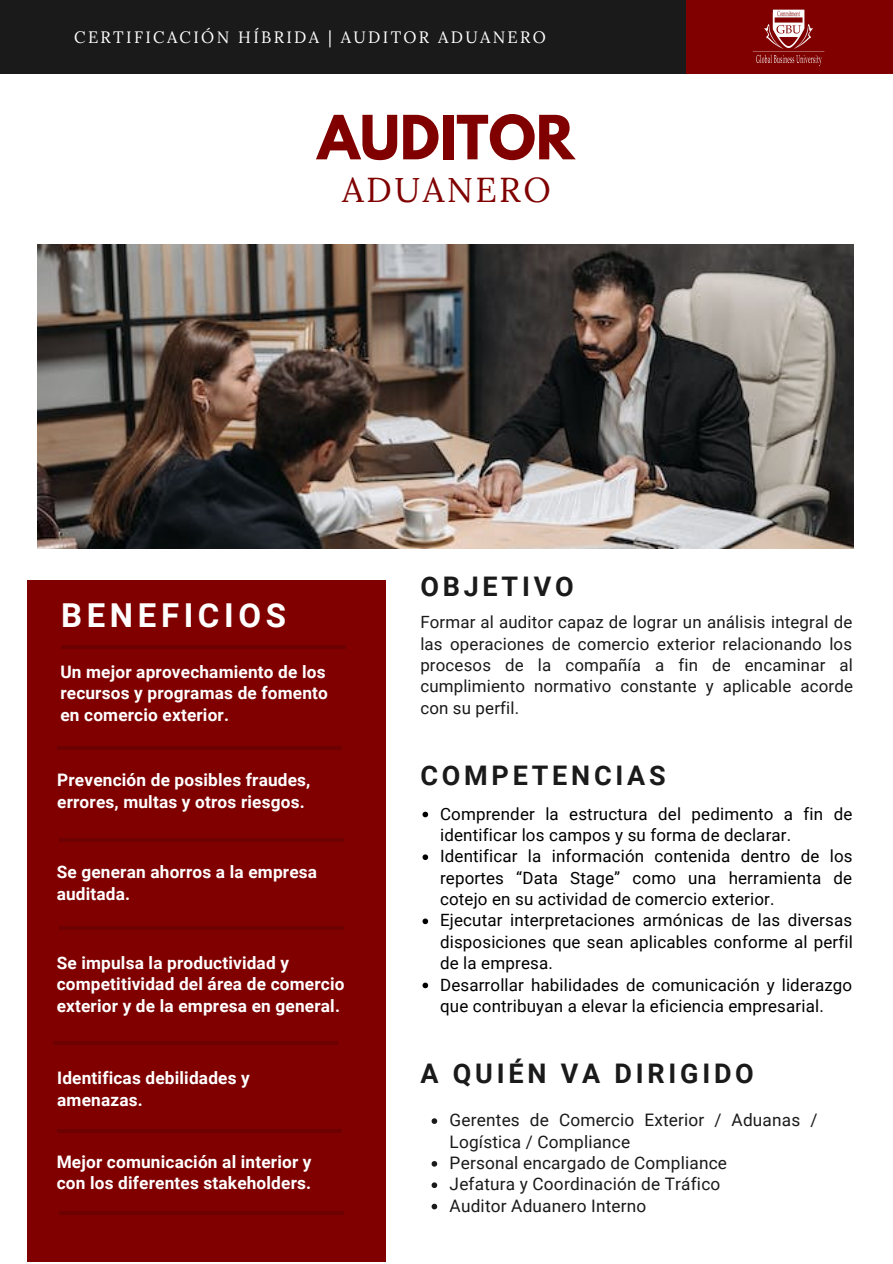
<style>
.page{position:relative;width:893px;height:1264px;background:#fff}
.page>*{position:absolute;margin:0;border:0;box-sizing:border-box;transform-origin:0 0}
.t1{font:700 54px "League Spartan";color:#800000}
.t2{font:34.5px "Lora";letter-spacing:.07em;color:#800000}
.t3{font:700 33px "Roboto";letter-spacing:.14em;color:#fff}
.t4{font:700 27px "Roboto";letter-spacing:.14em;color:#1a1a1a}
.t5{font:700 17.25px/21.3px "Roboto";letter-spacing:.01em;color:#fff}
.t6{font:17.25px/21.3px "Roboto";letter-spacing:.01em;color:#1a1a1a}
.t7{font:16.95px/21.3px "Roboto";letter-spacing:.01em;color:#000}
.t8{font:16.8px/21.3px "Roboto";letter-spacing:.01em;color:#1a1a1a;text-align:justify}
.t9{font:16.5px "Lora";letter-spacing:.14em;color:#fff}
</style>
<div class="page">
<div style="left:28px;top:580px;width:357px;height:681px;background:#800000"></div>
<img style="left:38px;top:244px;width:815px;height:304px">
<div style="left:685px;top:0;width:207px;height:74px;background:#800000"></div>
<div style="left:0;top:0;width:685px;height:74px;background:#1a1a1a"></div>
<img style="left:752px;top:9px;width:73px;height:58px">
<svg style="left:431px;top:1118px;width:6px;height:5px"></svg>
<svg style="left:431px;top:1161px;width:6px;height:5px"></svg>
<svg style="left:431px;top:1182px;width:6px;height:5px"></svg>
<svg style="left:431px;top:1203px;width:6px;height:6px"></svg>
<hr style="left:62px;top:645px;width:284px;height:4px;background:#6d0000">
<hr style="left:59px;top:838px;width:284px;height:4px;background:#6d0000">
<hr style="left:59px;top:926px;width:284px;height:3px;background:#000">
<hr style="left:59px;top:1211px;width:284px;height:3px;background:#000">
<hr style="left:57px;top:1129px;width:285px;height:3px;background:#000">
<hr style="left:53px;top:1041px;width:284px;height:3px;background:#000">
<hr style="left:57px;top:746px;width:285px;height:4px;background:#6d0000">
<svg style="left:422px;top:811px;width:6px;height:6px"></svg>
<svg style="left:422px;top:854px;width:6px;height:6px"></svg>
<svg style="left:422px;top:918px;width:6px;height:6px"></svg>
<svg style="left:422px;top:982px;width:6px;height:6px"></svg>
<p class="t9" style="left:74px;top:26px;width:473px">CERTIFICACIÓN HÍBRIDA | AUDITOR ADUANERO</p>
<p class="t1" style="left:317px;top:111px;width:258px">AUDITOR</p>
<p class="t2" style="left:342px;top:167px;width:210px">ADUANERO</p>
<p class="t3" style="left:61px;top:596px;width:226px">BENEFICIOS</p>
<p class="t5" style="left:60px;top:661px;width:269px">Un mejor aprovechamiento de los recursos y programas de fomento en comercio exterior.</p>
<p class="t5" style="left:57px;top:769px;width:255px">Prevención de posibles fraudes, errores, multas y otros riesgos.</p>
<p class="t5" style="left:57px;top:861px;width:262px">Se generan ahorros a la empresa auditada.</p>
<p class="t5" style="left:57px;top:952px;width:289px">Se impulsa la productividad y competitividad del área de comercio exterior y de la empresa en general.</p>
<p class="t5" style="left:57px;top:1067px;width:194px">Identificas debilidades y amenazas.</p>
<p class="t5" style="left:57px;top:1150px;width:256px">Mejor comunicación al interior y con los diferentes stakeholders.</p>
<p class="t4" style="left:420px;top:571px;width:155px">OBJETIVO</p>
<p class="t8" style="left:420px;top:612px;width:434px">Formar al auditor capaz de lograr un análisis integral de las operaciones de comercio exterior relacionando los procesos de la compañía a fin de encaminar al cumplimiento normativo constante y aplicable acorde con su perfil.</p>
<p class="t4" style="left:420px;top:759px;width:247px">COMPETENCIAS</p>
<p class="t7" style="left:440px;top:803px;width:414px">Comprender la estructura del pedimento a fin de identificar los campos y su forma de declarar.</p>
<p class="t7" style="left:440px;top:845px;width:414px;text-align:justify">Identificar la información contenida dentro de los reportes “Data Stage” como una herramienta de cotejo en su actividad de comercio exterior.</p>
<p class="t7" style="left:440px;top:910px;width:414px;text-align:justify">Ejecutar interpretaciones armónicas de las diversas disposiciones que sean aplicables conforme al perfil de la empresa.</p>
<p class="t7" style="left:440px;top:974px;width:413px">Desarrollar habilidades de comunicación y liderazgo que contribuyan a elevar la eficiencia empresarial.</p>
<p class="t4" style="left:420px;top:1057px;width:335px">A QUIÉN VA DIRIGIDO</p>
<p class="t6" style="left:449px;top:1109px;width:369px">Gerentes de Comercio Exterior / Aduanas /<br>Logística / Compliance</p>
<p class="t6" style="left:449px;top:1152px;width:279px">Personal encargado de Compliance</p>
<p class="t6" style="left:449px;top:1173px;width:272px">Jefatura y Coordinación de Tráfico</p>
<p class="t6" style="left:449px;top:1195px;width:198px">Auditor Aduanero Interno</p>
</div>
